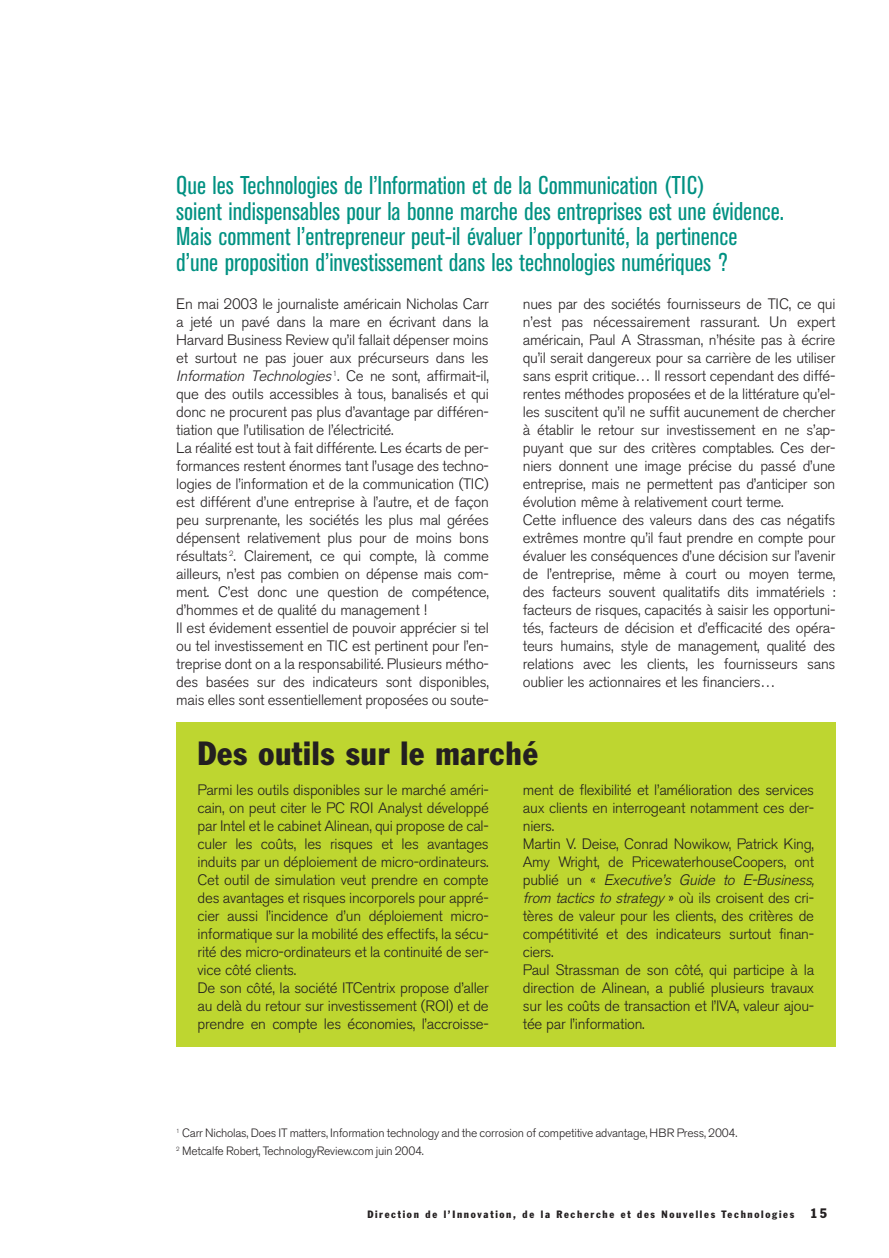
<style>
.page{position:relative;width:889px;height:1258px;background:#fff}
.page>*{position:absolute;margin:0;border:0;box-sizing:border-box;transform-origin:0 0}
.t1{font:condensed 33px "Franklin Gothic";letter-spacing:.02em;color:#231f20}
.t2{font:condensed 25.5px/25.5px "Akzidenz Grotesk BE";color:#009182}
.t3{font:300 15px/18px "Akzidenz Grotesk BE";letter-spacing:-.02em;color:#231f20}
.t4{font:300 12px/18px "Akzidenz Grotesk BE";letter-spacing:-.02em;color:#231f20}
.t5{font:condensed 10.5px "Franklin Gothic";letter-spacing:.16em;color:#231f20}
.s1{font-style:italic}
.s2{font-size:13.5px}
</style>
<div class="page">
<div style="left:176px;top:722px;width:660px;height:325px;background:#bed630"></div>
<p class="t2" style="left:176px;top:175px;width:609px">Que les Technologies de l’Information et de la Communication (TIC)<br>soient indispensables pour la bonne marche des entreprises est une évidence.<br>Mais comment l’entrepreneur peut-il évaluer l’opportunité, la pertinence d’une proposition d’investissement dans les technologies numériques ?</p>
<p class="t3" style="left:176px;top:296px;width:314px">En mai 2003 le journaliste américain Nicholas Carr a jeté un pavé dans la mare en écrivant dans la Harvard Business Review qu’il fallait dépenser moins et surtout ne pas jouer aux précurseurs dans les <span class="s1">Information Technologies</span><sup>1</sup> . C e n e s o n t, aff i r m a i t- i l , que des outils accessibles à tous, banalisés et qui donc ne procurent pas plus d’avantage par différen&shy;tiation que l’utilisation de l’électricité.<br>La réalité est tout à fait différente. Les écarts de per&shy;formances restent énormes tant l’usage des techno&shy;logies de l’information et de la communication (TIC) est différent d’une entreprise à l’autre, et de façon peu surprenante, les sociétés les plus mal gérées dépensent relativement plus pour de moins bons résultats <sup>2</sup>. Clairement, ce qui compte, là comme ailleurs, n’est pas combien on dépense mais com&shy;ment. C’est donc une question de compétence, d’hommes et de qualité du management !<br>Il est évidement essentiel de pouvoir apprécier si tel ou tel investissement en TIC est pertinent pour l’en&shy;treprise dont on a la responsabilité. Plusieurs métho&shy;des basées sur des indicateurs sont disponibles, mais elles sont essentiellement proposées ou soute-</p>
<p class="t3" style="left:523px;top:296px;width:314px">nues par des sociétés fournisseurs de TIC, ce qui n’est pas nécessairement rassurant. Un expert américain, Paul A Strassman, n’hésite pas à écrire qu’il serait dangereux pour sa carrière de les utiliser sans esprit critique… Il ressort cependant des diffé&shy;rentes méthodes proposées et de la littérature qu’el&shy;les suscitent qu’il ne suffit aucunement de chercher à établir le retour sur investissement en ne s’ap&shy;puyant que sur des critères comptables. Ces der&shy;niers donnent une image précise du passé d’une entreprise, mais ne permettent pas d’anticiper son évolution même à relativement court terme.<br>Cette influence des valeurs dans des cas négatifs extrêmes montre qu’il faut prendre en compte pour évaluer les conséquences d’une décision sur l’avenir de l’entreprise, même à court ou moyen terme, des facteurs souvent qualitatifs dits immatériels : facteurs de risques, capacités à saisir les opportuni&shy;tés, facteurs de décision et d’efficacité des opéra&shy;teurs humains, style de management, qualité des relations avec les clients, les fournisseurs sans oublier les actionnaires et les financiers…</p>
<h1 class="t1" style="left:198px;top:741px;width:342px">Des outils sur le marché</h1>
<p class="t3" style="left:198px;top:782px;width:293px">Parmi les outils disponibles sur le marché améri&shy;cain, on peut citer le PC ROI Analyst développé par Intel et le cabinet Alinean, qui propose de cal&shy;culer les coûts, les risques et les avantages induits par un déploiement de micro-ordinateurs.<br>Cet outil de simulation veut prendre en compte des avantages et risques incorporels pour appré&shy;cier aussi l’incidence d’un déploiement micro&shy;informatique sur la mobilité des effectifs, la sécu&shy;rité des micro-ordinateurs et la continuité de ser&shy;vice côté clients.<br>De son côté, la société ITCentrix propose d’aller au delà du retour sur investissement (ROI) et de prendre en compte les économies, l’accroisse-</p>
<p class="t3" style="left:523px;top:782px;width:296px">ment de flexibilité et l’amélioration des services aux clients en interrogeant notamment ces der&shy;niers.<br>Martin V. Deise, Conrad Nowikow, Patrick King, Amy Wright, de PricewaterhouseCoopers, ont p u b l i é u n « <span class="s1">Executive’s Guide to E-Business, from tactics to strategy</span> » o ù i l s c r o i s e n t d e s c r i - tères de valeur pour les clients, des critères de compétitivité et des indicateurs surtout finan&shy;ciers.<br>Paul Strassman de son côté, qui participe à la direction de Alinean, a publié plusieurs travaux sur les coûts de transaction et l’IVA, valeur ajou&shy;tée par l’information.</p>
<p class="t4" style="left:176px;top:1125px;width:563px"><sup>1</sup> Carr Nicholas, Does IT matters, Information technology and the corrosion of competitive advantage, HBR Press, 2004.<br><sup>2</sup> Metcalfe Robert, TechnologyReview.com juin 2004.</p>
<p class="t5" style="left:367px;top:1211px;width:461px">Direction de l’Innovation, de la Recherche et des Nouvelles Technologies <span class="s2">15</span></p>
</div>
